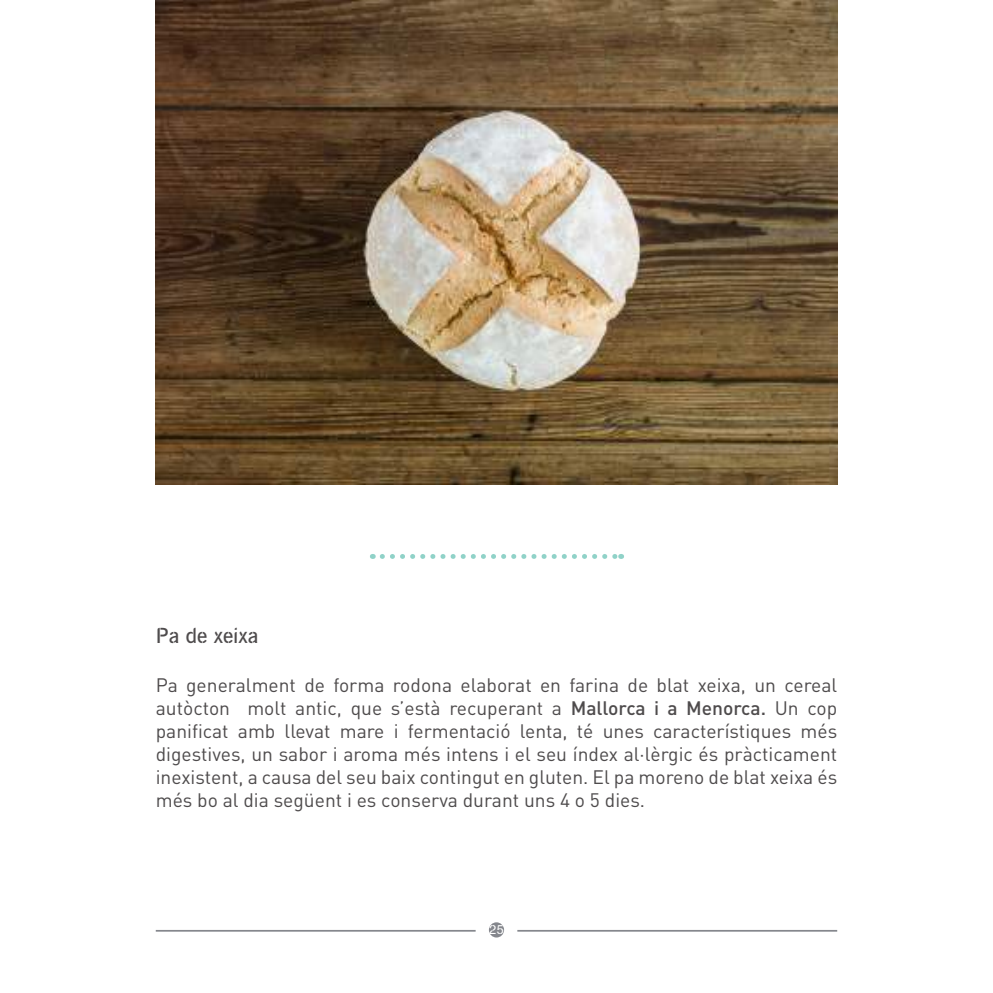
<style>
.page{position:relative;width:993px;height:993px;background:#fff}
.page>*{position:absolute;margin:0;border:0;box-sizing:border-box;transform-origin:0 0}
.t1{font:21px "VSV Rotula Regular";color:#4e4b4c}
.t2{font:19.25px/23.1px "DIN";color:#4e4b4c;text-align:justify}
.t3{font:12.25px "VSV Rotula Regular";color:#fff}
.s1{font-weight:500}
</style>
<div class="page">
<div style="left:488px;top:922px;width:16px;height:15px;background:#85878d;border-radius:50%"></div>
<hr style="left:156px;top:929px;width:319px;height:2px;background:#85878d">
<hr style="left:517px;top:929px;width:319px;height:2px;background:#85878d">
<img style="left:156px;top:0;width:680px;height:484px">
<svg style="left:382px;top:554px;width:239px;height:4px"></svg>
<p class="t1" style="left:156px;top:621px;width:104px">Pa de xeixa</p>
<p class="t2" style="left:156px;top:672px;width:682px">Pa generalment de forma rodona elaborat en farina de blat xeixa, un cereal autòcton molt antic, que s’està recuperant a <span class="s1">Mallorca i a Menorca.</span> Un cop panificat amb llevat mare i fermentació lenta, té unes característiques més digestives, un sabor i aroma més intens i el seu índex al·lèrgic és pràcticament inexistent, a causa del seu baix contingut en gluten. El pa moreno de blat xeixa és més bo al dia següent i es conserva durant uns 4 o 5 dies.</p>
<p class="t3" style="left:489px;top:921px;width:16px">25</p>
</div>
